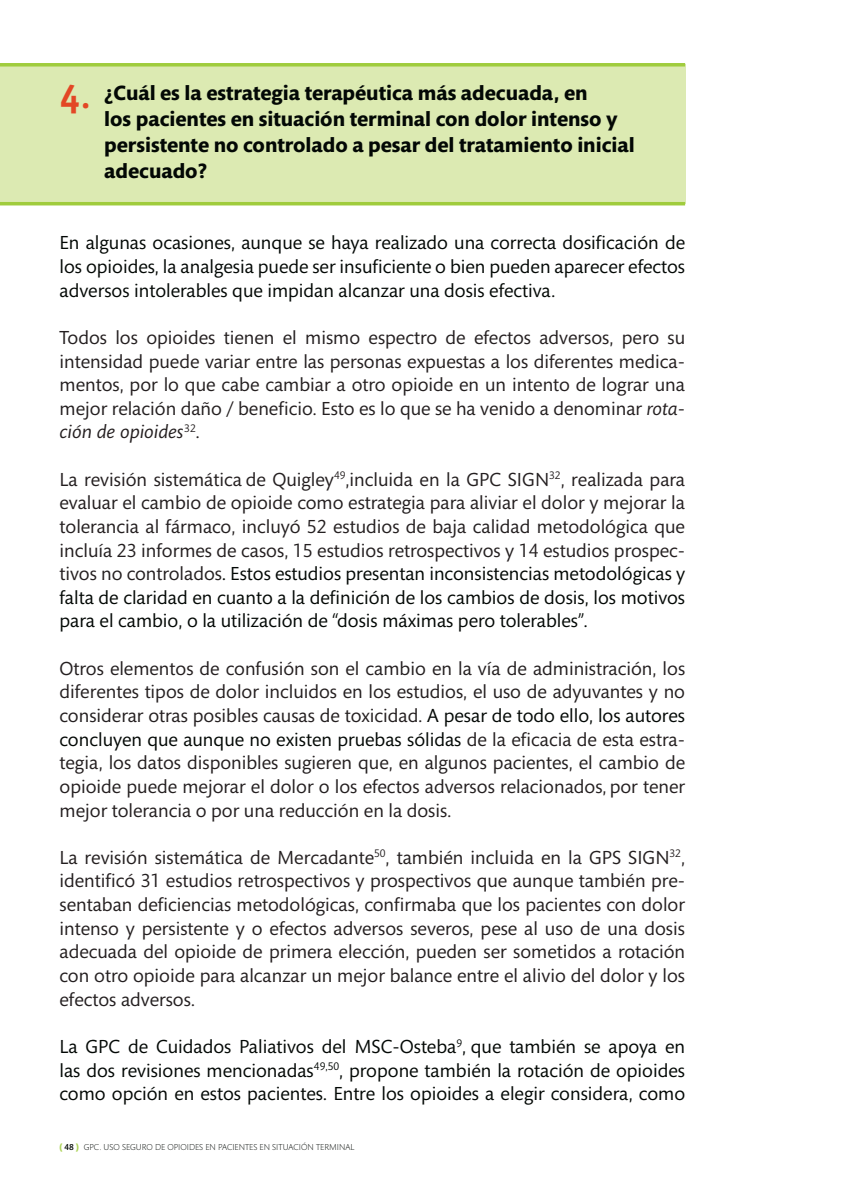
<style>
.page{position:relative;width:844px;height:1191px;background:#fff}
.page>*{position:absolute;margin:0;border:0;box-sizing:border-box;transform-origin:0 0}
.t1{font:42px "Vista Sans Med";color:#e34725}
.t2{font:700 21px/26.2px "Mundo Sans Std";color:#030805}
.t3{font:19.25px/23.6px "Mundo Sans Std";color:#241f20;text-align:justify}
.t4{font:19.25px/23.6px "Mundo Sans Std";color:#030805;text-align:justify}
.t5{font:300 8.75px "Mundo Sans Std";color:#030805}
.s1{font-style:italic}
.s2{color:#030805}
.s3{font-weight:900;color:#acd258}
.s4{font-weight:500}
</style>
<div class="page">
<div style="left:0;top:65px;width:685px;height:139px;background:#dceab2"></div>
<hr style="left:0;top:63px;width:685px;height:3px;background:#a0cc3d">
<hr style="left:0;top:202px;width:685px;height:3px;background:#a0cc3d">
<h1 class="t1" style="left:60px;top:72px;width:33px">4.</h1>
<p class="t2" style="left:104px;top:81px;width:532px">¿Cuál es la estrategia terapéutica más adecuada, en<br>los pacientes en situación terminal con dolor intenso y persistente no controlado a pesar del tratamiento inicial adecuado?</p>
<p class="t4" style="left:60px;top:233px;width:627px">En algunas ocasiones, aunque se haya realizado una correcta dosificación de los opioides, la analgesia puede ser insuficiente o bien pueden aparecer efectos adversos intolerables que impidan alcanzar una dosis efectiva.</p>
<p class="t3" style="left:60px;top:327px;width:627px">Todos los opioides tienen el mismo espectro de efectos adversos, pero su intensidad puede variar entre las personas expuestas a los diferentes medica&shy;mentos, por lo que cabe cambiar a otro opioide en un intento de lograr una mejor relación daño / beneficio. Esto es lo que se ha venido a denominar <span class="s1">rota&shy;ción de opioides</span><sup>32</sup>.</p>
<p class="t3" style="left:60px;top:469px;width:627px">La revisión sistemática de Quigley<sup>49</sup>,incluida en la GPC SIGN<sup>32</sup>, realizada para evaluar el cambio de opioide como estrategia para aliviar el dolor y mejorar la tolerancia al fármaco, incluyó 52 estudios de baja calidad metodológica que incluía 23 informes de casos, 15 estudios retrospectivos y 14 estudios prospec&shy;tivos no controlados<span class="s2">. Estos estudios presentan inconsistencias metodológicas y falta de claridad en cuanto a la definición de los cambios de dosis, los motivos para el cambio, o la utilización de “dosis máximas pero tolerables”.</span></p>
<p class="t3" style="left:60px;top:658px;width:627px">Otros elementos de confusión son el cambio en la vía de administración, los diferentes tipos de dolor incluidos en los estudios, el uso de adyuvantes y no considerar otras posibles causas de toxicidad. <span class="s2">A pesar de todo ello, los autores concluyen que aunque no existen pruebas sólidas</span> de la eficacia de esta estra&shy;tegia, los datos disponibles sugieren que, en algunos pacientes, el cambio de opioide puede mejorar el dolor o los efectos adversos relacionados, por tener mejor tolerancia o por una reducción en la dosis.</p>
<p class="t3" style="left:60px;top:847px;width:627px">La revisión sistemática de Mercadante<sup>50</sup>, también incluida en la GPS SIGN<sup>32</sup>, identificó 31 estudios retrospectivos y prospectivos que aunque también pre&shy;sentaban deficiencias metodológicas, confirmaba que los pacientes con dolor intenso y persistente y o efectos adversos severos, pese al uso de una dosis adecuada del opioide de primera elección, pueden ser sometidos a rotación con otro opioide para alcanzar un mejor balance entre el alivio del dolor y los efectos adversos.</p>
<p class="t4" style="left:60px;top:1036px;width:627px">La GPC de Cuidados Paliativos del MSC-Osteba<sup>9</sup>, que también se apoya en las dos revisiones mencionadas<sup>49,50</sup>, propone también la rotación de opioides como opción en estos pacientes. Entre los opioides a elegir considera, como</p>
<p class="t5" style="left:60px;top:1143px;width:296px"><span class="s3">(</span> <span class="s4">48</span> <span class="s3">)</span> GPC. USO SEGURO DE OPIOIDES EN PACIENTES EN SITUACIÓN TERMINAL</p>
</div>
